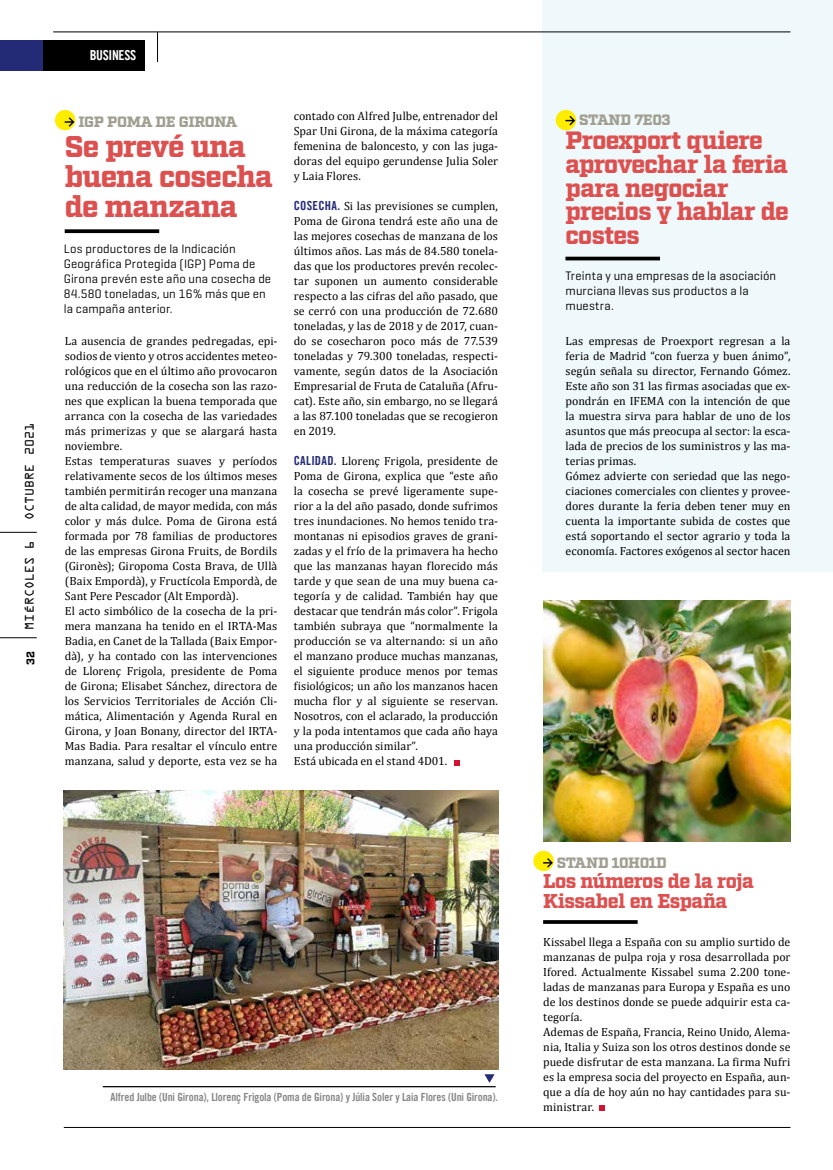
<style>
.page{position:relative;width:833px;height:1170px;background:#fff}
.page>*{position:absolute;margin:0;border:0;box-sizing:border-box;transform-origin:0 0}
.t1{font:900 30px/30px "Factoria";letter-spacing:-.035em;color:#dd5050}
.t2{font:900 25px/23.8px "Factoria";letter-spacing:-.035em;color:#dd5050}
.t3{font:900 20px/20px "Factoria";letter-spacing:-.035em;color:#dd5050}
.t4{font:900 15px "Factoria";letter-spacing:-.025em;color:#a19f91}
.t5{font:13.75px "Trade Gothic LT Com Bd Cn 20";letter-spacing:-.025em;color:#fff}
.t6{font:12.5px/15px "Geogrotesque";letter-spacing:.01em;color:#000}
.t7{font:11.88px/15px "Cambria";letter-spacing:.005em;color:#000}
.t8{font:11.25px "Trade Gothic LT Com Bd Cn 20";letter-spacing:-.01em;color:#878787}
.t9{font:11.25px "OCRA Std";color:#000}
.t10{font:700 11.25px "Factoria";color:#000}
.s1{font-family:"Trade Gothic LT Com Bd Cn 20";font-size:12.5px;color:#232b76}
</style>
<div class="page">
<div style="left:542px;top:0;width:291px;height:572px;background:#eff8fa"></div>
<hr style="left:0;top:532px;width:37px;height:1px;background:#000">
<hr style="left:0;top:637px;width:37px;height:1px;background:#000">
<hr style="left:64px;top:1127px;width:726px;height:1px;background:#000">
<img style="left:64px;top:790px;width:434px;height:279px">
<hr style="left:103px;top:1085px;width:392px;height:2px;background:#000">
<svg style="left:484px;top:1074px;width:10px;height:8px"></svg>
<div style="left:556px;top:110px;width:20px;height:20px;background:#ffed00;border-radius:50%"></div>
<svg style="left:565px;top:116px;width:10px;height:9px"></svg>
<hr style="left:565px;top:257px;width:95px;height:3px;background:#000">
<div style="left:55px;top:110px;width:20px;height:20px;background:#ffed00;border-radius:50%"></div>
<div style="left:533px;top:850px;width:21px;height:21px;background:#ffed00;border-radius:50%"></div>
<svg style="left:599px;top:1105px;width:5px;height:5px"></svg>
<svg style="left:65px;top:117px;width:9px;height:10px"></svg>
<svg style="left:65px;top:229px;width:94px;height:4px"></svg>
<svg style="left:543px;top:858px;width:10px;height:9px"></svg>
<hr style="left:543px;top:920px;width:94px;height:3px;background:#000">
<svg style="left:454px;top:760px;width:6px;height:5px"></svg>
<div style="left:21px;top:41px;width:124px;height:30px;background:#000"></div>
<hr style="left:157px;top:32px;width:1px;height:30px;background:#000">
<hr style="left:53px;top:32px;width:737px;height:1px;background:#000">
<div style="left:0;top:41px;width:43px;height:30px;background:#232b76"></div>
<img style="left:543px;top:600px;width:247px;height:241px">
<p class="t9" style="left:25px;top:520px;width:99px;rotate:-90deg">OCTUBRE 2021</p>
<p class="t9" style="left:25px;top:629px;width:91px;rotate:-90deg">MIÉRCOLES 6</p>
<p class="t10" style="left:24px;top:664px;width:15px;rotate:-90deg">32</p>
<p class="t5" style="left:90px;top:47px;width:48px">BUSINESS</p>
<p class="t4" style="left:78px;top:112px;width:161px">IGP POMA DE GIRONA</p>
<h1 class="t1" style="left:65px;top:133px;width:210px">Se prevé una buena cosecha de manzana</h1>
<p class="t6" style="left:64px;top:241px;width:209px">Los productores de la Indicación<br>Geográfica Protegida (IGP) Poma de<br>Girona prevén este año una cosecha de<br>84.580 toneladas, un 16% más que en la campaña anterior.</p>
<p class="t7" style="left:65px;top:333px;width:214px">La ausencia de grandes pedregadas, epi&shy;sodios de viento y otros accidentes meteo&shy;rológicos que en el último año provocaron una reducción de la cosecha son las razo&shy;nes que explican la buena temporada que arranca con la cosecha de las variedades más primerizas y que se alargará hasta noviembre.<br>Estas temperaturas suaves y períodos relativamente secos de los últimos meses también permitirán recoger una manzana de alta calidad, de mayor medida, con más color y más dulce. Poma de Girona está formada por 78 familias de productores de las empresas Girona Fruits, de Bordils (Gironès); Giropoma Costa Brava, de Ullà (Baix Empordà), y Fructícola Empordà, de Sant Pere Pescador (Alt Empordà).<br>El acto simbólico de la cosecha de la pri&shy;mera manzana ha tenido en el IRTA-Mas Badia, en Canet de la Tallada (Baix Empor&shy;dà), y ha contado con las intervenciones de Llorenç Frigola, presidente de Poma de Girona; Elisabet Sánchez, directora de los Servicios Territoriales de Acción Cli&shy;mática, Alimentación y Agenda Rural en Girona, y Joan Bonany, director del IRTA-Mas Badia. Para resaltar el vínculo entre manzana, salud y deporte, esta vez se ha</p>
<p class="t7" style="left:294px;top:108px;width:206px;text-align:justify">contado con Alfred Julbe, entrenador del Spar Uni Girona, de la máxima categoría femenina de baloncesto, y con las juga&shy;doras del equipo gerundense Julia Soler y Laia Flores.</p>
<p class="t7" style="left:294px;top:198px;width:206px;text-align:justify"><span class="s1">COSECHA.</span> Si las previsiones se cumplen, Poma de Girona tendrá este año una de las mejores cosechas de manzana de los últimos años. Las más de 84.580 tonela&shy;das que los productores prevén recolec&shy;tar suponen un aumento considerable respecto a las cifras del año pasado, que se cerró con una producción de 72.680 toneladas, y las de 2018 y de 2017, cuan&shy;do se cosecharon poco más de 77.539 toneladas y 79.300 toneladas, respecti&shy;vamente, según datos de la Asociación Empresarial de Fruta de Cataluña (Afru&shy;cat). Este año, sin embargo, no se llegará a las 87.100 toneladas que se recogieron en 2019.</p>
<p class="t7" style="left:294px;top:453px;width:206px"><span class="s1">CALIDAD.</span> Llorenç Frigola, presidente de Poma de Girona, explica que “este año la cosecha se prevé ligeramente supe&shy;rior a la del año pasado, donde sufrimos tres inundaciones. No hemos tenido tra&shy;montanas ni episodios graves de grani&shy;zadas y el frío de la primavera ha hecho que las manzanas hayan florecido más tarde y que sean de una muy buena ca&shy;tegoría y de calidad. También hay que destacar que tendrán más color”. Frigola también subraya que “normalmente la producción se va alternando: si un año el manzano produce muchas manzanas, el siguiente produce menos por temas fisiológicos; un año los manzanos hacen mucha flor y al siguiente se reservan.<br>Nosotros, con el aclarado, la producción y la poda intentamos que cada año haya una producción similar”.<br>Está ubicada en el stand 4D01.</p>
<p class="t8" style="left:111px;top:1090px;width:389px">Alfred Julbe (Uni Girona), Llorenç Frigola (Poma de Girona) y Júlia Soler y Laia Flores (Uni Girona).</p>
<p class="t4" style="left:579px;top:111px;width:93px">STAND 7E03</p>
<h2 class="t2" style="left:565px;top:130px;width:225px">Proexport quiere aprovechar la feria para negociar precios y hablar de costes</h2>
<p class="t6" style="left:565px;top:268px;width:212px">Treinta y una empresas de la asociación murciana llevas sus productos a la muestra.</p>
<p class="t7" style="left:565px;top:333px;width:226px">Las empresas de Proexport regresan a la feria de Madrid “con fuerza y buen ánimo”, según señala su director, Fernando Gómez.<br>Este año son 31 las firmas asociadas que ex&shy;pondrán en IFEMA con la intención de que la muestra sirva para hablar de uno de los asuntos que más preocupa al sector: la esca&shy;lada de precios de los suministros y las ma&shy;terias primas.<br>Gómez advierte con seriedad que las nego&shy;ciaciones comerciales con clientes y provee&shy;dores durante la feria deben tener muy en cuenta la importante subida de costes que está soportando el sector agrario y toda la economía. Factores exógenos al sector hacen</p>
<p class="t4" style="left:557px;top:853px;width:112px">STAND 10H01D</p>
<h3 class="t3" style="left:543px;top:871px;width:212px">Los números de la roja<br>Kissabel en España</h3>
<p class="t7" style="left:543px;top:933px;width:249px">Kissabel llega a España con su amplio surtido de manzanas de pulpa roja y rosa desarrollada por Ifored. Actualmente Kissabel suma 2.200 tone&shy;ladas de manzanas para Europa y España es uno de los destinos donde se puede adquirir esta ca&shy;tegoría.<br>Ademas de España, Francia, Reino Unido, Alema&shy;nia, Italia y Suiza son los otros destinos donde se puede disfrutar de esta manzana. La firma Nufri es la empresa socia del proyecto en España, aun&shy;que a día de hoy aún no hay cantidades para su&shy;ministrar.</p>
</div>
